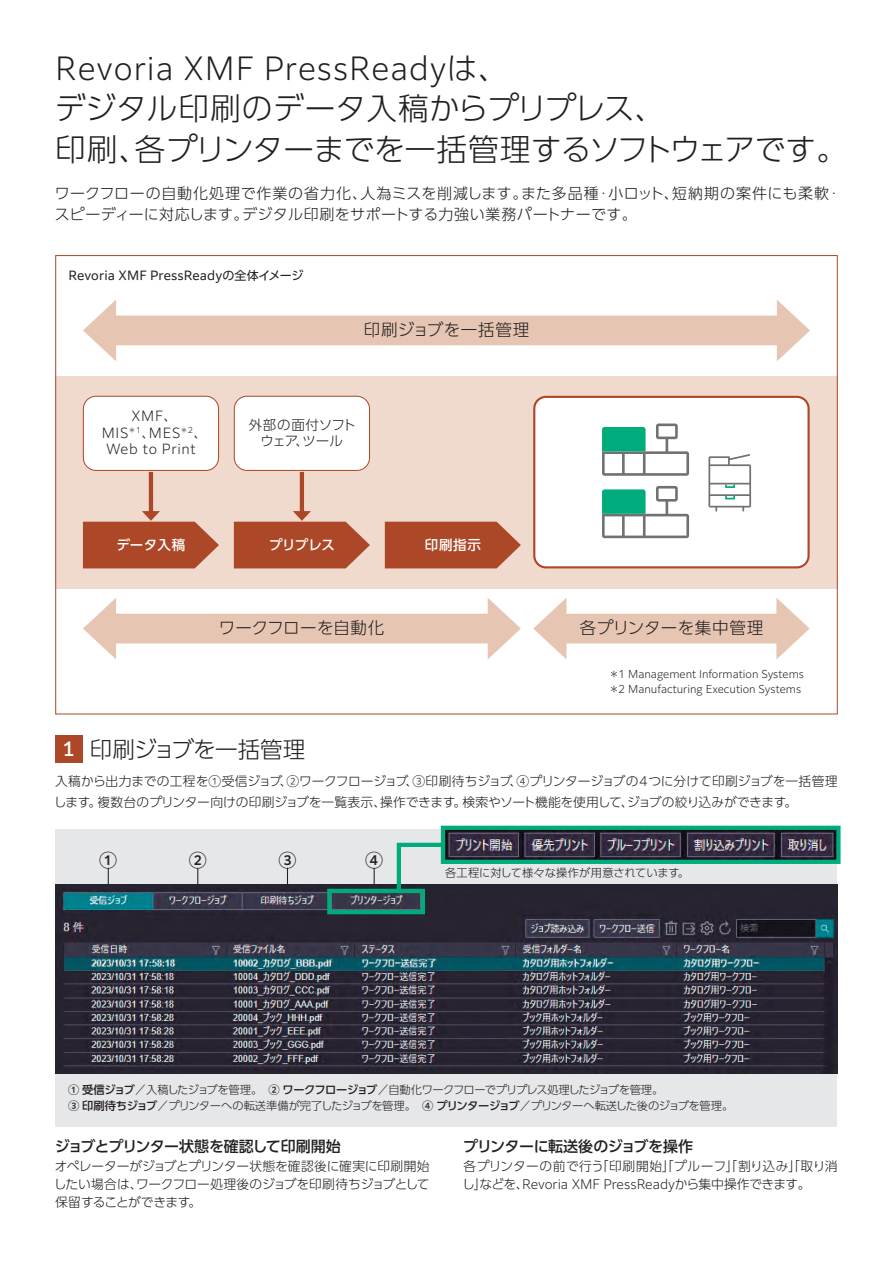
<style>
.page{position:relative;width:893px;height:1263px;background:#fff}
.page>*{position:absolute;margin:0;border:0;box-sizing:border-box;transform-origin:0 0}
.t1{font:300 30.75px/40.5px "PUD Shin Go Pr 6 N";letter-spacing:.01em;color:#231f20}
.t2{font:300 22.5px "PUD Shin Go Pr 6 N";letter-spacing:-.03em;color:#231f20}
.t3{font:500 19.5px "Clarimo UDPE";color:#fff}
.t4{font:500 18px "PUD Shin Go Pr 6 N";color:#231f20}
.t5{font:300 16.5px "PUD Shin Go Pr 6 N";letter-spacing:.02em;color:#231f20}
.t6{font:300 15px/21px "PUD Shin Go Pr 6 N";letter-spacing:.035em;color:#231f20}
.t7{font:500 15px "PUD Shin Go Pr 6 N";letter-spacing:-.025em;color:#231f20}
.t8{font:300 13.5px/16.5px "PUD Shin Go Pr 6 N";letter-spacing:.05em;color:#231f20;text-align:center}
.t9{font:300 13.5px/16.5px "PUD Shin Go Pr 6 N";letter-spacing:.01em;color:#231f20;text-align:center}
.t10{font:500 13.5px "PUD Shin Go Pr 6 N";letter-spacing:.025em;color:#fff}
.t11{font:300 12.75px/18px "PUD Shin Go Pr 6 N";letter-spacing:-.005em;color:#231f20}
.t12{font:12px "PUD Shin Go Pr 6 N";letter-spacing:.01em;color:#231f20}
.t13{font:300 11.25px/16.5px "PUD Shin Go Pr 6 N";letter-spacing:-.03em;color:#231f20}
.t14{font:300 11.25px "PUD Shin Go Pr 6 N";letter-spacing:.005em;color:#231f20}
.t15{font:300 10.5px/15px "PUD Shin Go Pr 6 N";color:#231f20}
.s1{font-weight:500}
</style>
<div class="page">
<div style="left:55px;top:376px;width:783px;height:212px;background:#efdacd"></div>
<div style="left:55px;top:735px;width:27px;height:27px;background:#ac4727"></div>
<div style="left:104px;top:316px;width:685px;height:29px;background:#e6c6b3"></div>
<svg style="left:777px;top:300px;width:33px;height:61px"></svg>
<svg style="left:83px;top:300px;width:33px;height:61px"></svg>
<div style="left:554px;top:614px;width:235px;height:29px;background:#e6c6b3"></div>
<svg style="left:533px;top:598px;width:33px;height:61px"></svg>
<svg style="left:776px;top:598px;width:34px;height:61px"></svg>
<div style="left:104px;top:614px;width:396px;height:29px;background:#e6c6b3"></div>
<svg style="left:83px;top:598px;width:33px;height:61px"></svg>
<svg style="left:488px;top:598px;width:33px;height:61px"></svg>
<div style="left:55px;top:829px;width:781px;height:298px;background:#e6e7e9"></div>
<img style="left:55px;top:885px;width:783px;height:188px">
<img style="left:446px;top:831px;width:390px;height:28px">
<div style="left:441px;top:826px;width:400px;height:38px;border:4px solid #00ac7c"></div>
<svg style="left:108px;top:868px;width:1px;height:17px"></svg>
<svg style="left:197px;top:868px;width:1px;height:17px"></svg>
<svg style="left:287px;top:868px;width:1px;height:17px"></svg>
<svg style="left:374px;top:868px;width:1px;height:17px"></svg>
<div style="left:327px;top:889px;width:98px;height:25px;border:4px solid #00ac7c"></div>
<svg style="left:395px;top:841px;width:53px;height:54px"></svg>
<div style="left:83px;top:396px;width:136px;height:74px;background:#fff;border-radius:13px"></div>
<div style="left:83px;top:396px;width:136px;height:75px;border:1px solid #ac4727;border-radius:13px"></div>
<div style="left:234px;top:396px;width:135px;height:74px;background:#fff;border-radius:13px"></div>
<div style="left:234px;top:396px;width:136px;height:75px;border:1px solid #ac4727;border-radius:13px"></div>
<div style="left:534px;top:397px;width:275px;height:170px;background:#fff;border-radius:12px"></div>
<div style="left:533px;top:396px;width:277px;height:172px;border:2px solid #ac4727;border-radius:12px"></div>
<svg style="left:602px;top:423px;width:87px;height:53px"></svg>
<svg style="left:602px;top:486px;width:87px;height:52px"></svg>
<svg style="left:708px;top:454px;width:43px;height:58px"></svg>
<svg style="left:385px;top:522px;width:136px;height:46px"></svg>
<hr style="left:149px;top:472px;width:4px;height:42px;background:#ac4727">
<svg style="left:83px;top:511px;width:136px;height:57px"></svg>
<hr style="left:300px;top:472px;width:4px;height:42px;background:#ac4727">
<svg style="left:234px;top:511px;width:136px;height:57px"></svg>
<h1 class="t1" style="left:55px;top:49px;width:794px">Revoria XMF PressReadyは、<br>デジタル印刷のデータ入稿からプリプレス、<br>印刷、各プリンターまでを一括管理するソフトウェアです。</h1>
<p class="t6" style="left:55px;top:183px;width:788px">ワークフローの自動化処理で作業の省力化、人為ミスを削減します。また多品種・小ロット、短納期の案件にも柔軟・スピーディーに対応します。デジタル印刷をサポートする力強い業務パートナーです。</p>
<p class="t12" style="left:69px;top:269px;width:236px">Revoria XMF PressReadyの全体イメージ</p>
<p class="t5" style="left:364px;top:317px;width:167px">印刷ジョブを一括管理</p>
<p class="t8" style="left:102px;top:408px;width:107px">XMF、<br>MIS<sup>＊1</sup>、MES<sup>＊2</sup>、<br>Web to Print</p>
<p class="t9" style="left:249px;top:417px;width:109px">外部の面付ソフトウェア、ツール</p>
<p class="t10" style="left:116px;top:537px;width:70px">データ入稿</p>
<p class="t10" style="left:269px;top:537px;width:67px">プリプレス</p>
<p class="t10" style="left:425px;top:537px;width:58px">印刷指示</p>
<p class="t5" style="left:219px;top:615px;width:167px">ワークフローを自動化</p>
<p class="t5" style="left:580px;top:615px;width:185px">各プリンターを集中管理</p>
<p class="t15" style="left:609px;top:666px;width:197px">＊1 Management Information Systems＊2 Manufacturing Execution Systems</p>
<h2 class="t2" style="left:67px;top:732px;width:239px">　印刷ジョブを一括管理</h2>
<h3 class="t3" style="left:63px;top:733px;width:14px">1</h3>
<p class="t11" style="left:54px;top:771px;width:785px;line-height:21px">入稿から出力までの工程を①受信ジョブ、②ワークフロージョブ、③印刷待ちジョブ、④プリンタージョブの４つに分けて印刷ジョブを一括管理します。複数台のプリンター向けの印刷ジョブを一覧表示、操作できます。検索やソート機能を使用して、ジョブの絞り込みができます。</p>
<h3 class="t4" style="left:99px;top:850px;width:19px">①</h3>
<h3 class="t4" style="left:189px;top:850px;width:20px">②</h3>
<h3 class="t4" style="left:278px;top:850px;width:19px">③</h3>
<h3 class="t4" style="left:365px;top:850px;width:19px">④</h3>
<p class="t14" style="left:445px;top:863px;width:246px">各工程に対して様々な操作が用意されています。</p>
<p class="t13" style="left:68px;top:1081px;width:667px"><span class="s1">① 受信ジョブ</span>／入稿したジョブを管理。　<span class="s1">② ワークフロージョブ</span>／自動化ワークフローでプリプレス処理したジョブを管理。<br><span class="s1">③ 印刷待ちジョブ</span>／プリンターへの転送準備が完了したジョブを管理。　<span class="s1">④ プリンタージョブ</span>／プリンターへ転送した後のジョブを管理。</p>
<p class="t7" style="left:55px;top:1138px;width:287px">ジョブとプリンター状態を確認して印刷開始</p>
<p class="t11" style="left:54px;top:1157px;width:377px;text-align:justify">オペレーターがジョブとプリンター状態を確認後に確実に印刷開始したい場合は、ワークフロー処理後のジョブを印刷待ちジョブとして保留することができます。</p>
<p class="t7" style="left:463px;top:1138px;width:231px">プリンターに転送後のジョブを操作</p>
<p class="t11" style="left:462px;top:1157px;width:377px">各プリンターの前で行う「印刷開始」「プルーフ」「割り込み」「取り消し」などを、Revoria XMF PressReadyから集中操作できます。</p>
</div>
